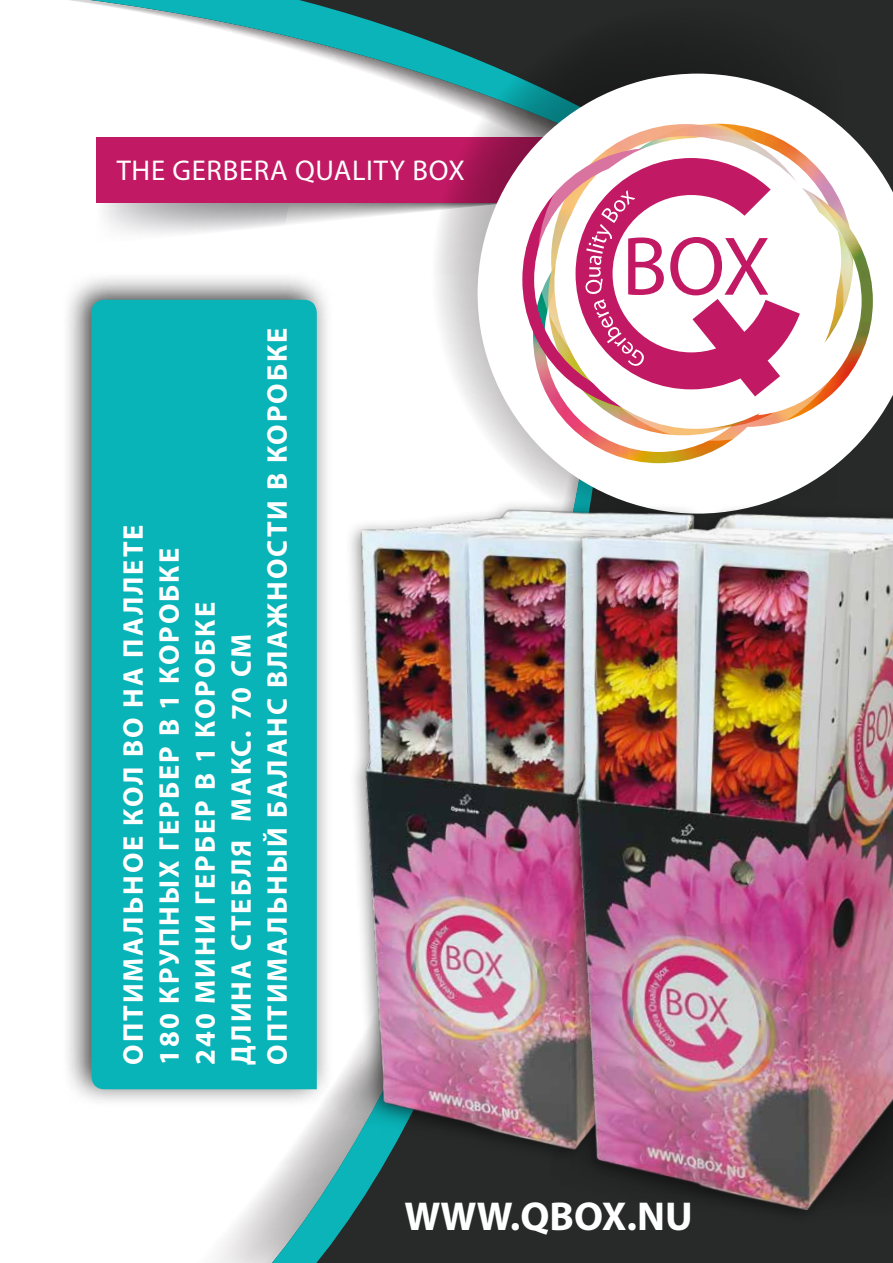
<style>
.page{position:relative;width:893px;height:1263px;background:#fff}
.page>*{position:absolute;margin:0;border:0;box-sizing:border-box;transform-origin:0 0}
.t1{font:700 40.5px "Myriad Pro";color:#fff}
.t2{font:28.65px "Myriad Pro";letter-spacing:.025em;color:#fff}
.t3{font:700 28.5px/36px "Myriad Pro";letter-spacing:.07em;color:#fff}
</style>
<div class="page">
<div style="left:627px;top:98px;width:266px;height:1165px;background:#282929"></div>
<svg style="left:258px;top:1187px;width:369px;height:76px;background:#395252"></svg>
<svg style="left:70px;top:0;width:823px;height:95px"></svg>
<svg style="left:103px;top:203px;width:328px;height:31px"></svg>
<div style="left:96px;top:137px;width:465px;height:66px;background:#c11963"></div>
<svg style="left:431px;top:6px;width:415px;height:414px"></svg>
<svg style="left:478px;top:74px;width:415px;height:410px"></svg>
<img style="left:533px;top:175px;width:340px;height:288px">
<img style="left:548px;top:124px;width:272px;height:311px">
<svg style="left:522px;top:148px;width:264px;height:263px"></svg>
<svg style="left:569px;top:154px;width:287px;height:287px;background:#f6e4d9"></svg>
<svg style="left:538px;top:119px;width:281px;height:281px;fill:#fff"></svg>
<svg style="left:576px;top:158px;width:224px;height:238px;background:#e5a0bd"></svg>
<svg style="left:670px;top:237px;width:98px;height:58px;background:#e9b0c9"></svg>
<svg style="left:585px;top:190px;width:79px;height:177px"></svg>
<div style="left:61px;top:271px;width:273px;height:837px;background:#000;opacity:.75"></div>
<div style="left:91px;top:300px;width:226px;height:789px;background:#09b4b8"></div>
<img style="left:244px;top:473px;width:468px;height:714px">
<img style="left:497px;top:484px;width:396px;height:736px">
<p class="t2" style="left:117px;top:153px;width:350px">THE GERBERA QUALITY BOX</p>
<p class="t3" style="left:114px;top:1065px;width:739px;rotate:-90deg">ОПТИМАЛЬНОЕ КОЛ ВО НА ПАЛЛЕТЕ<br>180 КРУПНЫХ ГЕРБЕР В 1 КОРОБКЕ<br>240 МИНИ ГЕРБЕР В 1 КОРОБКЕ<br>ДЛИНА СТЕБЛЯ МАКС. 70 CM<br>ОПТИМАЛЬНЫЙ БАЛАНС ВЛАЖНОСТИ В КОРОБКЕ</p>
<h1 class="t1" style="left:404px;top:1189px;width:290px">WWW.QBOX.NU</h1>
</div>
